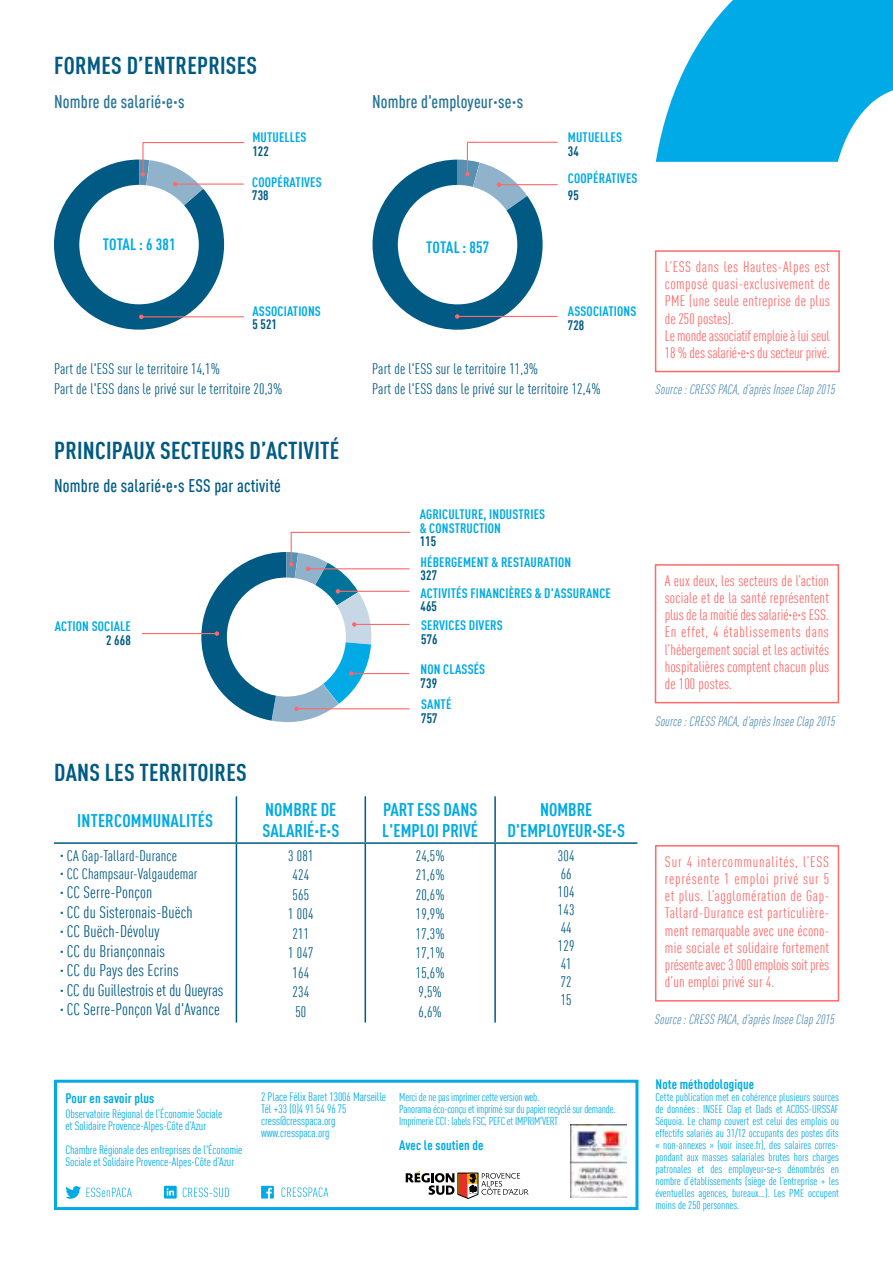
<style>
.page{position:relative;width:893px;height:1263px;background:#fff}
.page>*{position:absolute;margin:0;border:0;box-sizing:border-box;transform-origin:0 0}
.t1{font:700 condensed 24px "DIN Offc";letter-spacing:.01em;color:#005a84}
.t2{font:700 condensed 18px/21px "DIN Offc";color:#00aae6}
.t3{font:500 condensed 18px "DIN Offc";letter-spacing:.01em;color:#267396}
.t4{font:500 condensed 18px "DIN Offc";letter-spacing:.01em;color:#005a84}
.t5{font:condensed 16.5px/19.5px "DIN Offc";letter-spacing:.01em;color:#005a84}
.t6{font:700 condensed 16.2px "DIN Offc";letter-spacing:.005em;color:#00aae6}
.t7{font:condensed 15px/17.2px "DIN Offc";letter-spacing:.01em;color:#ff6969;text-align:justify}
.t8{font:condensed 15px/19.5px "DIN Offc";letter-spacing:.01em;color:#005a84}
.t9{font:700 condensed 13.5px/13.5px "DIN Offc";letter-spacing:.01em;color:#00aae6}
.t10{font:italic condensed 13.5px "DIN Offc";letter-spacing:.01em;color:#5891b2}
.t11{font:700 condensed 13.5px "DIN Offc";letter-spacing:.01em;color:#005a84}
.t12{font:condensed 12px/12px "DIN Offc";letter-spacing:-.005em;color:#00aae6}
.t13{font:condensed 11.25px/12px "DIN Offc";letter-spacing:-.02em;color:#00aae6;text-align:justify}
.s1{font-size:16.5px}
</style>
<div class="page">
<div style="left:54px;top:1080px;width:584px;height:130px;border:3px solid #00aae6"></div>
<img style="left:570px;top:1125px;width:57px;height:72px">
<svg style="left:406px;top:1171px;width:122px;height:27px"></svg>
<svg style="left:261px;top:1186px;width:13px;height:12px"></svg>
<svg style="left:281px;top:1187px;width:47px;height:10px"></svg>
<svg style="left:66px;top:1186px;width:66px;height:13px"></svg>
<svg style="left:164px;top:1186px;width:13px;height:12px"></svg>
<svg style="left:183px;top:1187px;width:46px;height:10px"></svg>
<svg style="left:656px;top:0;width:237px;height:162px"></svg>
<div style="left:655px;top:250px;width:185px;height:122px;border:2px solid #ff6969"></div>
<div style="left:655px;top:845px;width:184px;height:156px;border:2px solid #ff6969"></div>
<div style="left:655px;top:564px;width:184px;height:139px;border:2px solid #ff6969"></div>
<hr style="left:236px;top:796px;width:1px;height:46px;background:#005a84">
<hr style="left:365px;top:796px;width:1px;height:46px;background:#005a84">
<hr style="left:494px;top:796px;width:2px;height:46px;background:#005a84">
<hr style="left:54px;top:842px;width:182px;height:2px;background:#005a84">
<hr style="left:236px;top:842px;width:129px;height:2px;background:#005a84">
<hr style="left:236px;top:844px;width:1px;height:178px;background:#005a84">
<hr style="left:365px;top:842px;width:130px;height:2px;background:#005a84">
<hr style="left:365px;top:844px;width:1px;height:178px;background:#005a84">
<hr style="left:495px;top:842px;width:142px;height:2px;background:#005a84">
<hr style="left:494px;top:844px;width:2px;height:178px;background:#005a84">
<hr style="left:142px;top:633px;width:75px;height:1px;background:#ff6969">
<svg style="left:372px;top:141px;width:186px;height:189px"></svg>
<svg style="left:54px;top:142px;width:191px;height:188px"></svg>
<svg style="left:201px;top:531px;width:210px;height:192px"></svg>
<h1 class="t1" style="left:54px;top:51px;width:204px">FORMES D’ENTREPRISES</h1>
<p class="t3" style="left:54px;top:91px;width:132px">Nombre de salarié·e·s</p>
<p class="t3" style="left:372px;top:91px;width:153px">Nombre d'employeur·se·s</p>
<p class="t9" style="left:252px;top:130px;width:56px">MUTUELLES</p>
<p class="t11" style="left:252px;top:143px;width:18px">122</p>
<p class="t9" style="left:252px;top:175px;width:71px">COOPÉRATIVES</p>
<p class="t11" style="left:252px;top:187px;width:18px">738</p>
<p class="t6" style="left:103px;top:234px;width:74px">TOTAL: 6 381</p>
<p class="t6" style="left:426px;top:237px;width:64px">TOTAL: 857</p>
<p class="t9" style="left:252px;top:304px;width:70px">ASSOCIATIONS</p>
<p class="t11" style="left:252px;top:316px;width:26px">5 521</p>
<p class="t9" style="left:568px;top:131px;width:56px">MUTUELLES</p>
<p class="t11" style="left:568px;top:143px;width:12px">34</p>
<p class="t9" style="left:568px;top:171px;width:71px">COOPÉRATIVES</p>
<p class="t11" style="left:568px;top:187px;width:12px">95</p>
<p class="t9" style="left:568px;top:304px;width:70px">ASSOCIATIONS</p>
<p class="t11" style="left:568px;top:317px;width:18px">728</p>
<p class="t8" style="left:54px;top:359px;width:230px">Part de l'ESS sur le territoire 14,1%<br>Part de l'ESS dans le privé sur le territoire 20,3%</p>
<p class="t8" style="left:372px;top:359px;width:230px">Part de l'ESS sur le territoire 11,3%<br>Part de l'ESS dans le privé sur le territoire 12,4%</p>
<h1 class="t1" style="left:54px;top:436px;width:287px">PRINCIPAUX SECTEURS D’ACTIVITÉ</h1>
<p class="t4" style="left:54px;top:475px;width:228px">Nombre de salarié·e·s ESS par activité</p>
<p class="t9" style="left:55px;top:619px;width:77px">ACTION SOCIALE</p>
<p class="t11" style="left:106px;top:632px;width:26px">2 668</p>
<h1 class="t1" style="left:54px;top:758px;width:194px">DANS LES TERRITOIRES</h1>
<p class="t9" style="left:420px;top:507px;width:127px">AGRICULTURE, INDUSTRIES &amp; CONSTRUCTION</p>
<p class="t11" style="left:420px;top:533px;width:18px">115</p>
<p class="t9" style="left:421px;top:555px;width:152px">HÉBERGEMENT &amp; RESTAURATION</p>
<p class="t11" style="left:421px;top:567px;width:18px">327</p>
<p class="t9" style="left:420px;top:586px;width:192px">ACTIVITÉS FINANCIÈRES &amp; D'ASSURANCE</p>
<p class="t11" style="left:420px;top:598px;width:18px">465</p>
<p class="t9" style="left:421px;top:618px;width:83px">SERVICES DIVERS</p>
<p class="t11" style="left:421px;top:631px;width:18px">576</p>
<p class="t9" style="left:421px;top:662px;width:66px">NON CLASSÉS</p>
<p class="t11" style="left:421px;top:675px;width:18px">739</p>
<p class="t9" style="left:421px;top:697px;width:32px">SANTÉ</p>
<p class="t11" style="left:421px;top:709px;width:18px">757</p>
<p class="t2" style="left:77px;top:809px;width:137px">INTERCOMMUNALITÉS</p>
<p class="t2" style="left:262px;top:799px;width:78px">NOMBRE DE<br>SALARIÉ·E·S</p>
<p class="t2" style="left:382px;top:799px;width:97px">PART ESS DANS<br>L'EMPLOI PRIVÉ</p>
<p class="t2" style="left:507px;top:799px;width:119px;text-align:center">NOMBRE<br>D'EMPLOYEUR·SE·S</p>
<p class="t8" style="left:60px;top:846px;width:139px;line-height:18px"><span class="s1">·</span> CA Gap-Tallard-Durance<br><span class="s1">·</span> CC Champsaur-Valgaudemar</p>
<p class="t5" style="left:60px;top:882px;width:165px">·CC Serre-Ponçon<br>·CC du Sisteronais-Buëch<br>·CC Buëch-Dévoluy<br>·CC du Briançonnais<br>·CC du Pays des Ecrins<br>· CC du Guillestrois et du Queyras ·CC Serre-Ponçon Val d'Avance</p>
<p class="t8" style="left:288px;top:845px;width:27px;text-align:center">3 081<br>424<br>565<br>1 004<br>211<br>1 047<br>164<br>234<br>50</p>
<p class="t8" style="left:416px;top:845px;width:30px">24,5%<br>21,6%<br>20,6%<br>19,9%<br>17,3%<br>17,1%<br>15,6%<br>9,5%<br>6,6%</p>
<p class="t8" style="left:558px;top:846px;width:18px;line-height:18px">304<br>66<br>104<br>143<br>44<br>129<br>41<br>72<br>15</p>
<p class="t7" style="left:665px;top:258px;width:167px;text-align:left">L’ESS dans les Hautes-Alpes est composé quasi-exclusivement de<br>PME (une seule entreprise de plus de 250 postes).<br>Le monde associatif emploie à lui seul<br>18 % des salarié·e·s du secteur privé.</p>
<p class="t10" style="left:656px;top:382px;width:181px">Source: CRESS PACA, d’après Insee Clap 2015</p>
<p class="t7" style="left:665px;top:572px;width:166px">A eux deux, les secteurs de l’action sociale et de la santé représentent plus de la moitié des salarié·e·s ESS.<br>En effet, 4 établissements dans l’hébergement social et les activités hospitalières comptent chacun plus de 100 postes.</p>
<p class="t10" style="left:655px;top:714px;width:181px">Source: CRESS PACA, d’après Insee Clap 2015</p>
<p class="t7" style="left:665px;top:852px;width:166px">Sur 4 intercommunalités, l’ESS représente 1 emploi privé sur 5 et plus. L’agglomération de Gap-Tallard‑Durance est particulière&shy;ment remarquable avec une écono&shy;mie sociale et solidaire fortement présente avec 3 000 emplois soit près d’un emploi privé sur 4.</p>
<p class="t10" style="left:655px;top:1011px;width:181px">Source: CRESS PACA, d’après Insee Clap 2015</p>
<p class="t12" style="left:261px;top:1091px;width:126px">2 Place Félix Baret 13006 Marseille<br>Tél +33 (0)4 91 54 96 75 cress@cresspaca.org www.cresspaca.org</p>
<p class="t13" style="left:399px;top:1090px;width:218px;text-align:left">Merci de ne pas imprimer cette version web.<br>Panorama éco-conçu et imprimé sur du papier recyclé sur demande.<br>Imprimerie CCI: labels FSC, PEFC et IMPRIM'VERT</p>
<p class="t9" style="left:66px;top:1091px;width:90px">Pour en savoir plus</p>
<p class="t12" style="left:66px;top:1108px;width:158px">Observatoire Régional de l’Économie Sociale et Solidaire Provence-Alpes-Côte d’Azur</p>
<p class="t12" style="left:66px;top:1144px;width:178px">Chambre Régionale des entreprises de l'Économie<br>Sociale et Solidaire Provence-Alpes-Côte d’Azur</p>
<p class="t9" style="left:399px;top:1138px;width:86px">Avec le soutien de</p>
<p class="t9" style="left:655px;top:1077px;width:100px">Note méthodologique</p>
<p class="t13" style="left:655px;top:1091px;width:185px">Cette publication met en cohérence plusieurs sources de données: INSEE Clap et Dads et ACOSS-URSSAF Séquoia. Le champ couvert est celui des emplois ou effectifs salariés au 31/12 occupants des postes dits « non-annexes » (voir insee.fr), des salaires corres&shy;pondant aux masses salariales brutes hors charges patronales et des employeur·se·s dénombrés en nombre d’établissements (siège de l’entreprise + les éventuelles agences, bureaux…). Les PME occupent moins de 250 personnes.</p>
</div>
